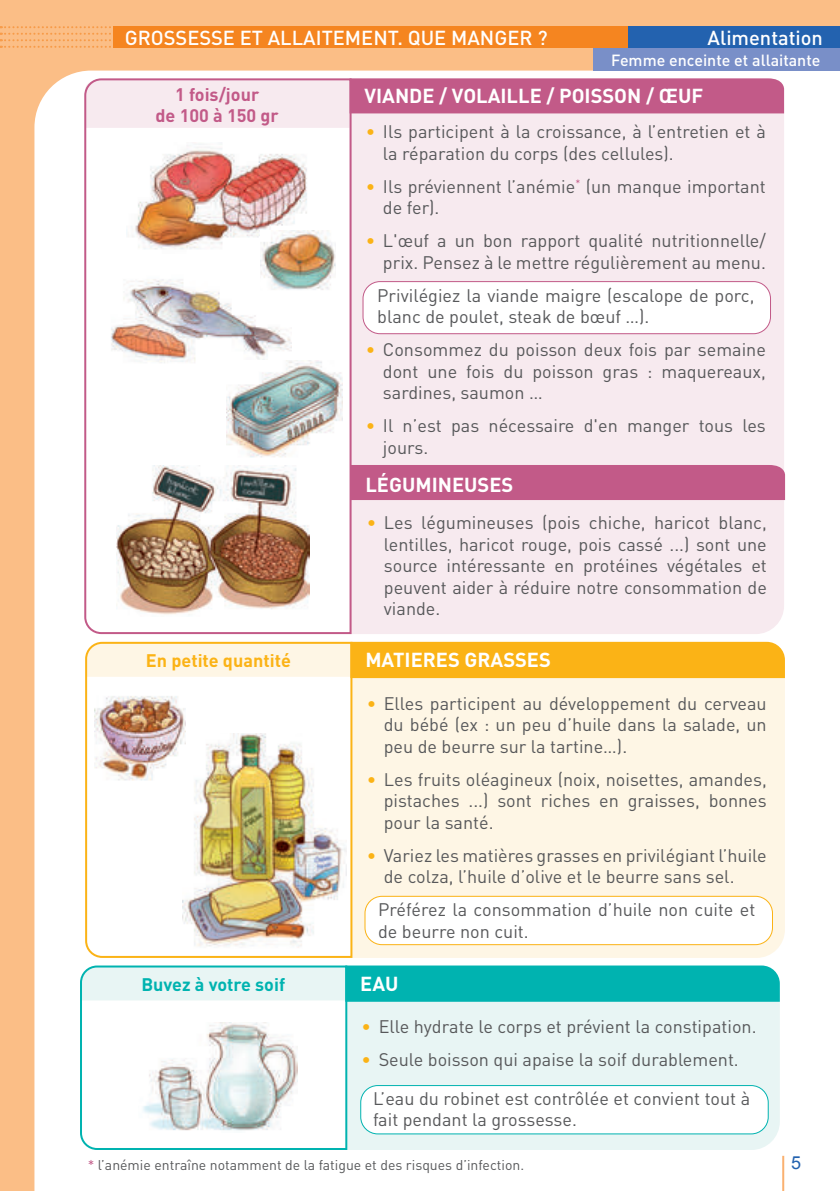
<style>
.page{position:relative;width:840px;height:1191px;background:#fff}
.page>*{position:absolute;margin:0;border:0;box-sizing:border-box;transform-origin:0 0}
.t1{font:700 20px "DIN";color:#fff}
.t2{font:500 20px "DIN";color:#fff}
.t3{font:18px/21.6px "DIN";color:#57585a}
.t4{font:700 18px/21.6px "DIN";color:#c25a88;text-align:center}
.t5{font:700 18px "DIN";color:#fbb316}
.t6{font:700 18px "DIN";color:#00b3b0}
.t7{font:18px "Arial";color:#2362af}
.t8{font:500 16px "DIN";color:#fff}
.t9{font:14px "DIN";color:#57585a}
.s1{color:#fbb316}
.s2{color:#c25a88}
</style>
<div class="page">
<div style="left:0;top:0;width:839px;height:1191px;background:#fbbe86"></div>
<div style="left:34px;top:71px;width:805px;height:1120px;background:#fff"></div>
<hr style="left:781px;top:1155px;width:2px;height:36px;background:#fab171">
<svg style="left:0;top:26px;width:840px;height:22px"></svg>
<div style="left:592px;top:48px;width:247px;height:23px;background:#798fc8"></div>
<div style="left:352px;top:128px;width:431px;height:506px;background:#f7eaef"></div>
<svg style="left:352px;top:78px;width:431px;height:50px"></svg>
<svg style="left:83px;top:77px;width:269px;height:558px"></svg>
<img style="left:99px;top:256px;width:192px;height:129px">
<img style="left:126px;top:142px;width:192px;height:111px">
<img style="left:260px;top:230px;width:75px;height:68px">
<div style="left:348px;top:1001px;width:431px;height:149px;background:#e8f5f4"></div>
<div style="left:348px;top:965px;width:431px;height:36px;background:#00b3b0"></div>
<svg style="left:79px;top:964px;width:269px;height:187px"></svg>
<div style="left:105px;top:457px;width:226px;height:161px;background:#fff"></div>
<img style="left:116px;top:466px;width:193px;height:150px">
<div style="left:363px;top:282px;width:407px;height:52px;background:#fff;border-radius:17px"></div>
<div style="left:362px;top:281px;width:408px;height:53px;border:1px solid #c25a88;border-radius:17px"></div>
<div style="left:360px;top:1085px;width:407px;height:48px;background:#fff;border-radius:17px"></div>
<div style="left:360px;top:1085px;width:408px;height:49px;border:1px solid #00b3b0;border-radius:17px"></div>
<img style="left:227px;top:361px;width:115px;height:97px">
<div style="left:350px;top:465px;width:434px;height:35px;background:#c25a88"></div>
<div style="left:353px;top:678px;width:431px;height:280px;background:#fef6e5"></div>
<div style="left:353px;top:642px;width:431px;height:36px;background:#fbb316"></div>
<svg style="left:84px;top:641px;width:269px;height:318px"></svg>
<img style="left:182px;top:733px;width:164px;height:220px">
<div style="left:365px;top:896px;width:407px;height:48px;background:#fff;border-radius:17px"></div>
<div style="left:364px;top:895px;width:408px;height:50px;border:1px solid #fbb316;border-radius:17px"></div>
<img style="left:95px;top:684px;width:90px;height:100px">
<p class="t2" style="left:125px;top:25px;width:424px">GROSSESSE ET ALLAITEMENT. QUE MANGER ?</p>
<p class="t2" style="left:707px;top:25px;width:117px">Alimentation</p>
<p class="t8" style="left:611px;top:50px;width:210px">Femme enceinte et allaitante</p>
<p class="t4" style="left:155px;top:82px;width:125px">1 fois/jour<br>de 100 à 150 gr</p>
<p class="t1" style="left:364px;top:83px;width:340px">VIANDE / VOLAILLE / POISSON / ŒUF</p>
<p class="t3" style="left:383px;top:120px;width:384px;text-indent:-17px"><span class="s1">•</span> Ils participent à la croissance, à l’entretien et à la réparation du corps (des cellules).</p>
<p class="t3" style="left:383px;top:175px;width:384px;text-indent:-17px"><span class="s1">•</span> Ils préviennent l’anémie<sup>*</sup> (un manque important de fer).</p>
<p class="t3" style="left:366px;top:229px;width:401px;text-align:right"><span class="s1">•</span> L'œuf a un bon rapport qualité nutritionnelle/ prix. Pensez à le mettre régulièrement au menu.</p>
<p class="t3" style="left:377px;top:284px;width:378px">Privilégiez la viande maigre (escalope de porc, blanc de poulet, steak de bœuf …).</p>
<p class="t3" style="left:383px;top:338px;width:384px;text-align:justify;text-indent:-17px"><span class="s1">•</span> Consommez du poisson deux fois par semaine dont une fois du poisson gras : maquereaux, sardines, saumon …</p>
<p class="t3" style="left:383px;top:415px;width:384px;text-indent:-17px"><span class="s1">•</span> Il n’est pas nécessaire d'en manger tous les jours.</p>
<p class="t1" style="left:365px;top:471px;width:149px">LÉGUMINEUSES</p>
<p class="t3" style="left:383px;top:511px;width:384px;text-align:justify;text-indent:-17px"><span class="s1">•</span> Les légumineuses (pois chiche, haricot blanc, lentilles, haricot rouge, pois cassé ...) sont une source intéressante en protéines végétales et peuvent aider à réduire notre consommation de viande.</p>
<p class="t5" style="left:146px;top:649px;width:146px">En petite quantité</p>
<p class="t1" style="left:365px;top:647px;width:187px">MATIERES GRASSES</p>
<p class="t3" style="left:383px;top:692px;width:384px;text-align:justify;text-indent:-17px"><span class="s1">•</span> Elles participent au développement du cerveau du bébé (ex : un peu d’huile dans la salade, un peu de beurre sur la tartine…).</p>
<p class="t3" style="left:383px;top:768px;width:384px;text-align:justify;text-indent:-17px"><span class="s1">•</span> Les fruits oléagineux (noix, noisettes, amandes, pistaches ...) sont riches en graisses, bonnes pour la santé.</p>
<p class="t3" style="left:383px;top:844px;width:384px;text-indent:-17px"><span class="s1">•</span> Variez les matières grasses en privilégiant l’huile de colza, l’huile d’olive et le beurre sans sel.</p>
<p class="t3" style="left:378px;top:898px;width:378px">Préférez la consommation d’huile non cuite et de beurre non cuit.</p>
<p class="t6" style="left:141px;top:972px;width:145px">Buvez à votre soif</p>
<p class="t1" style="left:360px;top:970px;width:40px">EAU</p>
<p class="t3" style="left:361px;top:1015px;width:393px"><span class="s1">•</span> Elle hydrate le corps et prévient la constipation.</p>
<p class="t3" style="left:373px;top:1040px;width:378px;line-height:38.6px;text-indent:-11px"><span class="s1">•</span> Seule boisson qui apaise la soif durablement.<br>L’eau du robinet est contrôlée et convient tout à</p>
<p class="t3" style="left:373px;top:1108px;width:202px">fait pendant la grossesse.</p>
<p class="t9" style="left:88px;top:1156px;width:435px"><span class="s2">*</span> l’anémie entraîne notamment de la fatigue et des risques d’infection.</p>
<p class="t7" style="left:790px;top:1150px;width:12px">5</p>
</div>
